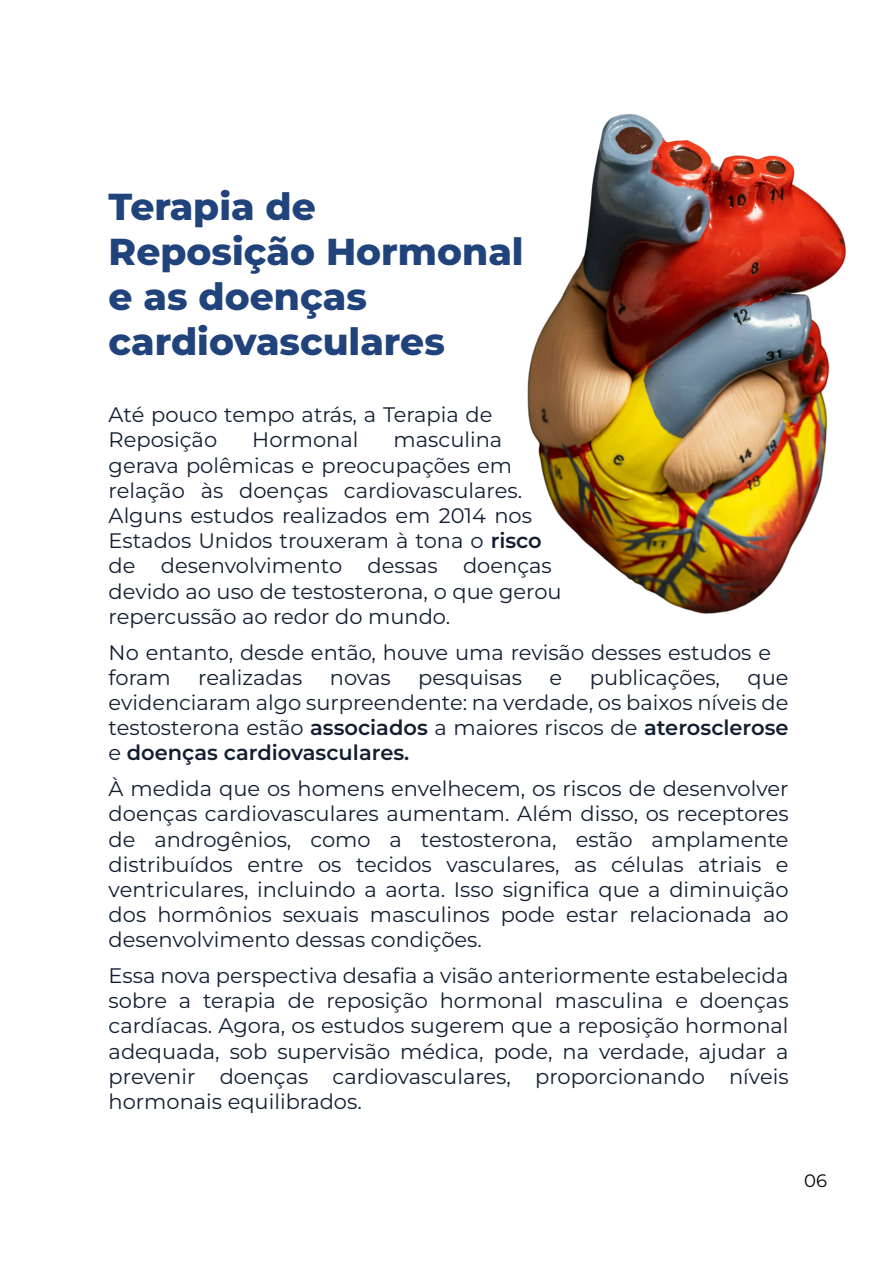
<style>
.page{position:relative;width:893px;height:1263px;background:#fff}
.page>*{position:absolute;margin:0;border:0;box-sizing:border-box;transform-origin:0 0}
.t1{font:800 37.5px/45px "Montserrat";color:#21437b}
.t2{font:21px/25.2px "Montserrat";color:#131f31}
.t3{font:18px "Montserrat";color:#000}
.s1{font-weight:600}
</style>
<div class="page">
<img style="left:527px;top:113px;width:319px;height:501px">
<h1 class="t1" style="left:109px;top:182px;width:416px">Terapia de<br>Reposição Hormonal e as doenças cardiovasculares</h1>
<p class="t2" style="left:109px;top:401px;width:385px">Até pouco tempo atrás, a Terapia de<br>Reposição</p>
<p class="t2" style="left:109px;top:427px;width:455px;text-indent:285px">masculina gerava polêmicas e preocupações em relação às doenças cardiovasculares.<br>Alguns estudos realizados em 2014 nos Estados Unidos trouxeram à tona o <span class="s1">risco </span>de desenvolvimento dessas doenças devido ao uso de testosterona, o que gerou repercussão ao redor do mundo.</p>
<p class="t2" style="left:109px;top:639px;width:664px">No entanto, desde então, houve uma revisão desses estudos e foram</p>
<p class="t2" style="left:252px;top:427px;width:108px">Hormonal</p>
<p class="t2" style="left:198px;top:664px;width:106px">realizadas</p>
<p class="t2" style="left:330px;top:664px;width:62px">novas</p>
<p class="t2" style="left:418px;top:664px;width:106px">pesquisas</p>
<p class="t2" style="left:550px;top:664px;width:14px">e</p>
<p class="t2" style="left:590px;top:664px;width:132px">publicações,</p>
<p class="t2" style="left:109px;top:664px;width:681px;text-align:justify;text-indent:639px">que evidenciaram algo surpreendente: na verdade, os baixos níveis de testosterona estão <span class="s1">associados</span> a maiores riscos de <span class="s1">aterosclerose </span>e <span class="s1">doenças cardiovasculares.</span></p>
<p class="t2" style="left:109px;top:775px;width:681px;text-align:justify">À medida que os homens envelhecem, os riscos de desenvolver doenças cardiovasculares aumentam. Além disso, os receptores de androgênios, como a testosterona, estão amplamente distribuídos entre os tecidos vasculares, as células atriais e ventriculares, incluindo a aorta. Isso significa que a diminuição dos hormônios sexuais masculinos pode estar relacionada ao desenvolvimento dessas condições.</p>
<p class="t2" style="left:109px;top:962px;width:681px;text-align:justify">Essa nova perspectiva desafia a visão anteriormente estabelecida sobre a terapia de reposição hormonal masculina e doenças cardíacas. Agora, os estudos sugerem que a reposição hormonal adequada, sob supervisão médica, pode, na verdade, ajudar a prevenir doenças cardiovasculares, proporcionando níveis hormonais equilibrados.</p>
<p class="t3" style="left:804px;top:1168px;width:24px">06</p>
</div>
